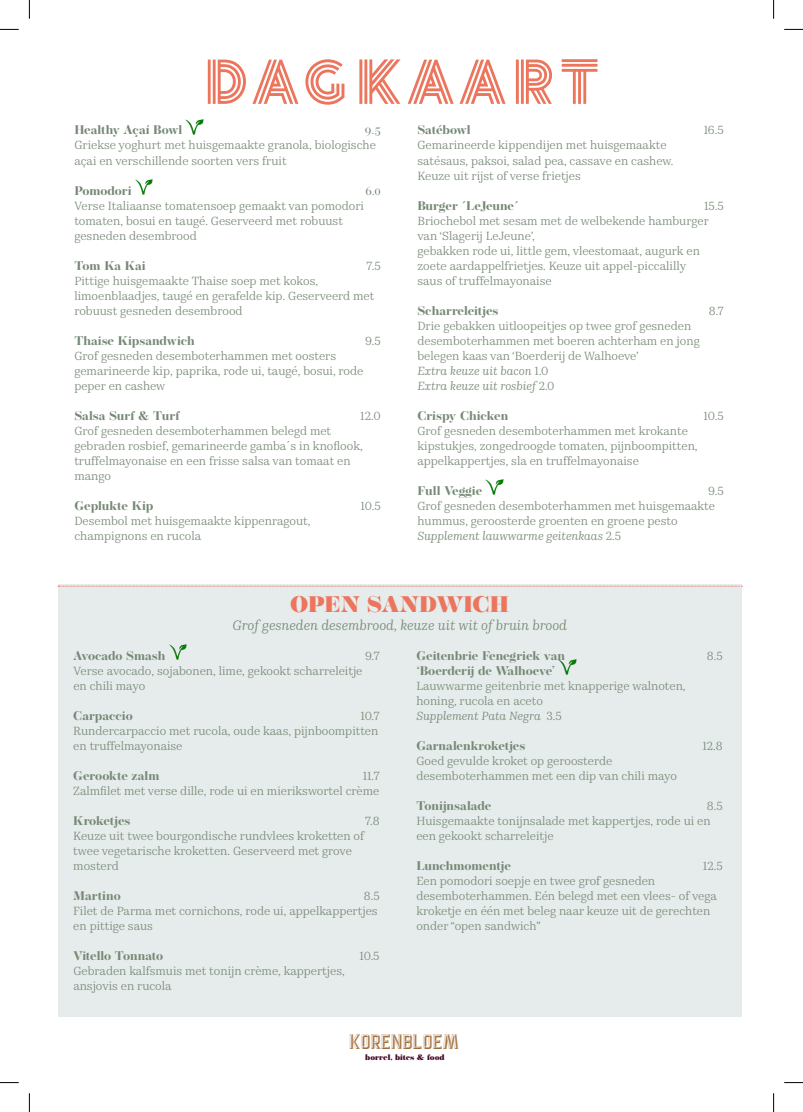
<style>
.page{position:relative;width:803px;height:1112px;background:#fff}
.page>*{position:absolute;margin:0;border:0;box-sizing:border-box;transform-origin:0 0}
.t1{font:60.62px "THESOCIAL";letter-spacing:.03em;color:#ec755d}
.t2{font:900 22.5px "Operetta 12";letter-spacing:-.01em;color:#ec755d}
.t3{font:20.12px "Playerinnershadow";color:#a26c39}
.t4{font:italic 13.75px "Kazimir Text";color:#768975}
.t5{font:700 12.5px "Operetta 12";color:#768975}
.t6{font:700 12.5px "Operetta 12";letter-spacing:-.02em;color:#768975}
.t7{font:12.5px "Operetta 12";color:#768975}
.t8{font:11.88px/15px "Kazimir Text";color:#768975}
.t9{font:900 7.88px "Operetta 12";color:#460828}
.s1{font-style:italic}
</style>
<div class="page">
<img style="left:186px;top:119px;width:17px;height:15px">
<img style="left:135px;top:179px;width:18px;height:15px">
<img style="left:486px;top:479px;width:17px;height:15px">
<div style="left:58px;top:584px;width:684px;height:432px;background:#e6ecec"></div>
<svg style="left:58px;top:585px;width:684px;height:1px"></svg>
<img style="left:169px;top:644px;width:18px;height:15px">
<img style="left:559px;top:659px;width:17px;height:15px">
<svg style="left:0;top:29px;width:19px;height:1px"></svg>
<svg style="left:784px;top:29px;width:19px;height:1px"></svg>
<svg style="left:0;top:1082px;width:19px;height:1px"></svg>
<svg style="left:784px;top:1082px;width:19px;height:1px"></svg>
<svg style="left:29px;top:0;width:1px;height:19px"></svg>
<svg style="left:29px;top:1093px;width:1px;height:18px"></svg>
<svg style="left:773px;top:0;width:1px;height:19px"></svg>
<svg style="left:773px;top:1093px;width:1px;height:18px"></svg>
<h1 class="t1" style="left:200px;top:56px;width:403px">DAGKAART</h1>
<p class="t5" style="left:74px;top:123px;width:109px">Healthy Açaí Bowl</p>
<p class="t7" style="left:365px;top:123px;width:17px">9.5</p>
<p class="t8" style="left:74px;top:137px;width:303px">Griekse yoghurt met huisgemaakte granola, biologische açai en verschillende soorten vers fruit</p>
<p class="t5" style="left:74px;top:183px;width:59px">Pomodori</p>
<p class="t7" style="left:365px;top:183px;width:17px">6.0</p>
<p class="t8" style="left:74px;top:197px;width:291px">Verse Italiaanse tomatensoep gemaakt van pomodori tomaten, bosui en taugé. Geserveerd met robuust gesneden desembrood</p>
<p class="t5" style="left:74px;top:258px;width:73px">Tom Ka Kai</p>
<p class="t8" style="left:367px;top:257px;width:16px">7.5</p>
<p class="t8" style="left:74px;top:272px;width:301px">Pittige huisgemaakte Thaise soep met kokos, limoenblaadjes, taugé en gerafelde kip. Geserveerd met robuust gesneden desembrood</p>
<p class="t5" style="left:74px;top:333px;width:122px">Thaise Kipsandwich</p>
<p class="t8" style="left:365px;top:332px;width:17px">9.5</p>
<p class="t8" style="left:74px;top:347px;width:290px">Grof gesneden desemboterhammen met oosters gemarineerde kip, paprika, rode ui, taugé, bosui, rode peper en cashew</p>
<p class="t5" style="left:74px;top:408px;width:107px">Salsa Surf &amp; Turf</p>
<p class="t8" style="left:360px;top:407px;width:22px">12.0</p>
<p class="t8" style="left:74px;top:422px;width:290px">Grof gesneden desemboterhammen belegd met gebraden rosbief, gemarineerde gamba´s in knoflook, truffelmayonaise en een frisse salsa van tomaat en mango</p>
<p class="t5" style="left:74px;top:498px;width:80px">Geplukte Kip</p>
<p class="t8" style="left:361px;top:497px;width:22px">10.5</p>
<p class="t8" style="left:74px;top:512px;width:238px">Desembol met huisgemaakte kippenragout, champignons en rucola</p>
<p class="t6" style="left:417px;top:123px;width:55px">Satébowl</p>
<p class="t8" style="left:704px;top:122px;width:22px">16.5</p>
<p class="t8" style="left:417px;top:137px;width:257px">Gemarineerde kippendijen met huisgemaakte satésaus, paksoi, salad pea, cassave en cashew.<br>Keuze uit rijst of verse frietjes</p>
<p class="t5" style="left:417px;top:198px;width:103px">Burger ´LeJeune´</p>
<p class="t8" style="left:417px;top:197px;width:308px;text-indent:287px">15.5<br>Briochebol met sesam met de welbekende hamburger van ‘Slagerij LeJeune’,<br>gebakken rode ui, little gem, vleestomaat, augurk en zoete aardappelfrietjes. Keuze uit appel-piccalilly<br>saus of truffelmayonaise</p>
<p class="t5" style="left:417px;top:303px;width:82px">Scharreleitjes</p>
<p class="t8" style="left:709px;top:302px;width:16px">8.7</p>
<p class="t8" style="left:417px;top:317px;width:284px">Drie gebakken uitloopeitjes op twee grof gesneden desemboterhammen met boeren achterham en jong belegen kaas van ‘Boerderij de Walhoeve’<br><span class="s1">Extra keuze uit bacon</span> 1.0<br><span class="s1">Extra keuze uit rosbief</span> 2.0</p>
<p class="t5" style="left:417px;top:408px;width:92px">Crispy Chicken</p>
<p class="t8" style="left:704px;top:407px;width:22px">10.5</p>
<p class="t8" style="left:417px;top:422px;width:282px">Grof gesneden desemboterhammen met krokante kipstukjes, zongedroogde tomaten, pijnboompitten, appelkappertjes, sla en truffelmayonaise</p>
<p class="t5" style="left:417px;top:483px;width:66px">Full Veggie</p>
<p class="t8" style="left:417px;top:482px;width:308px;text-indent:291px">9.5<br>Grof gesneden desemboterhammen met huisgemaakte hummus, geroosterde groenten en groene pesto <span class="s1">Supplement lauwwarme geitenkaas</span> 2.5</p>
<h2 class="t2" style="left:290px;top:591px;width:220px">OPEN SANDWICH</h2>
<p class="t4" style="left:232px;top:614px;width:336px">Grof gesneden desembrood, keuze uit wit of bruin brood</p>
<p class="t5" style="left:73px;top:648px;width:94px">Avocado Smash</p>
<p class="t8" style="left:365px;top:647px;width:16px">9.7</p>
<p class="t8" style="left:73px;top:662px;width:291px">Verse avocado, sojabonen, lime, gekookt scharreleitje en chili mayo</p>
<p class="t5" style="left:73px;top:708px;width:61px">Carpaccio</p>
<p class="t8" style="left:73px;top:707px;width:308px;text-align:justify;text-indent:287px">10.7<br>Rundercarpaccio met rucola, oude kaas, pijnboompitten en truffelmayonaise</p>
<p class="t5" style="left:73px;top:768px;width:88px">Gerookte zalm</p>
<p class="t8" style="left:73px;top:767px;width:308px;text-align:right">11.7<br>Zalmfilet met verse dille, rode ui en mierikswortel crème</p>
<p class="t5" style="left:73px;top:813px;width:59px">Kroketjes</p>
<p class="t8" style="left:365px;top:812px;width:16px">7.8</p>
<p class="t8" style="left:73px;top:827px;width:292px">Keuze uit twee bourgondische rundvlees kroketten of twee vegetarische kroketten. Geserveerd met grove mosterd</p>
<p class="t5" style="left:73px;top:888px;width:49px">Martino</p>
<p class="t8" style="left:73px;top:887px;width:308px;text-indent:291px">8.5<br>Filet de Parma met cornichons, rode ui, appelkappertjes en pittige saus</p>
<p class="t5" style="left:73px;top:948px;width:91px">Vitello Tonnato</p>
<p class="t8" style="left:359px;top:947px;width:22px">10.5</p>
<p class="t8" style="left:73px;top:962px;width:273px">Gebraden kalfsmuis met tonijn crème, kappertjes, ansjovis en rucola</p>
<p class="t5" style="left:416px;top:648px;width:150px">Geitenbrie Fenegriek van</p>
<p class="t8" style="left:707px;top:647px;width:17px">8.5</p>
<p class="t5" style="left:416px;top:663px;width:140px">‘Boerderij de Walhoeve’</p>
<p class="t8" style="left:416px;top:677px;width:271px">Lauwwarme geitenbrie met knapperige walnoten, honing, rucola en aceto<br><span class="s1">Supplement Pata Negra</span> 3.5</p>
<p class="t5" style="left:416px;top:738px;width:110px">Garnalenkroketjes</p>
<p class="t8" style="left:702px;top:737px;width:22px">12.8</p>
<p class="t8" style="left:416px;top:752px;width:262px">Goed gevulde kroket op geroosterde desemboterhammen met een dip van chili mayo</p>
<p class="t5" style="left:416px;top:798px;width:76px">Tonijnsalade</p>
<p class="t8" style="left:416px;top:797px;width:308px;text-indent:291px">8.5<br>Huisgemaakte tonijnsalade met kappertjes, rode ui en een gekookt scharreleitje</p>
<p class="t5" style="left:416px;top:858px;width:96px">Lunchmomentje</p>
<p class="t8" style="left:703px;top:857px;width:21px">12.5</p>
<p class="t8" style="left:416px;top:872px;width:302px">Een pomodori soepje en twee grof gesneden desemboterhammen. Eén belegd met een vlees- of vega kroketje en één met beleg naar keuze uit de gerechten onder “open sandwich”</p>
<h3 class="t3" style="left:350px;top:1029px;width:111px">KORENBLOEM</h3>
<p class="t9" style="left:365px;top:1052px;width:81px">borrel, bites &amp; food</p>
</div>
